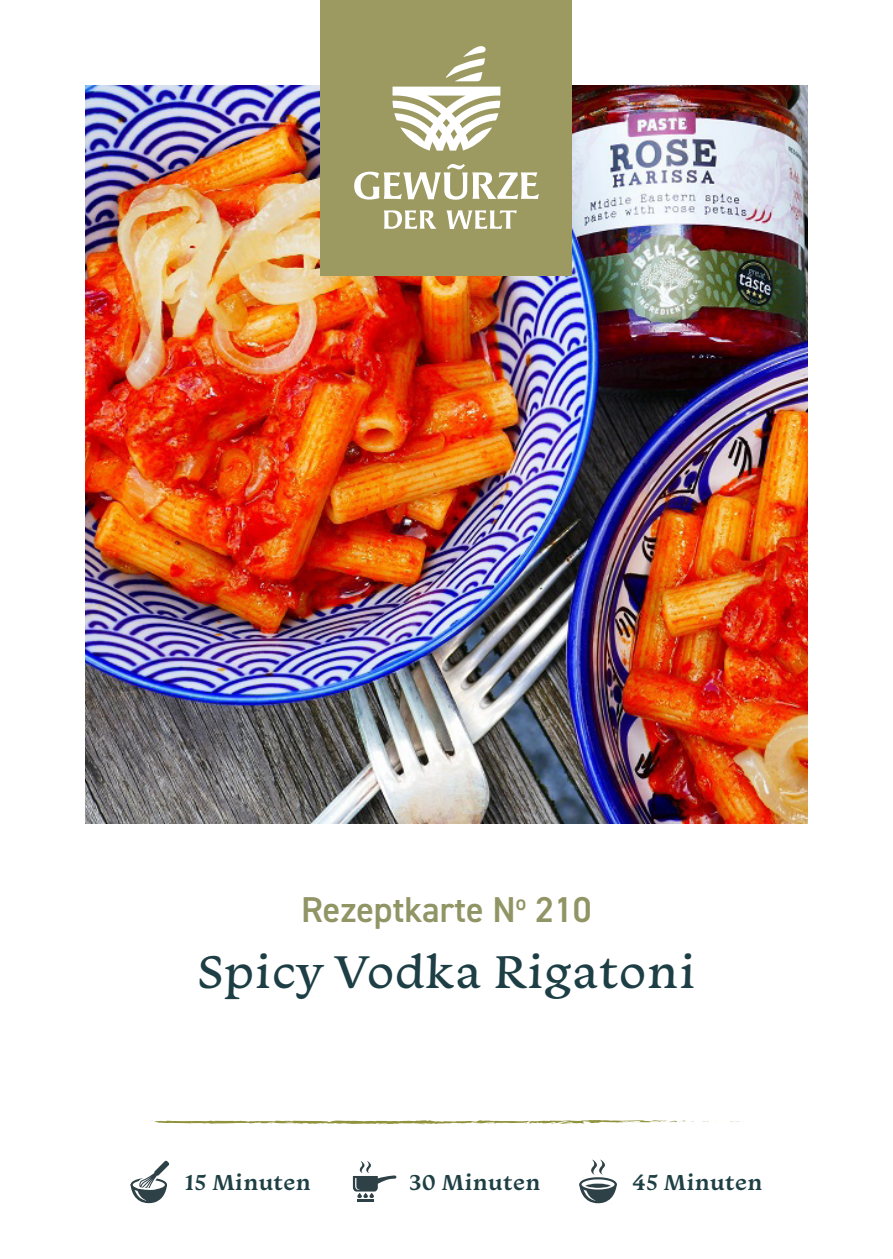
<style>
.page{position:relative;width:893px;height:1259px;background:#fff}
.page>*{position:absolute;margin:0;border:0;box-sizing:border-box;transform-origin:0 0}
.t1{font:48px "Monarcha";letter-spacing:.02em;color:#1c3e44}
.t2{font:600 36px "DIN2014";color:#919464}
.t3{font:600 22.5px "Monarcha";letter-spacing:.02em;color:#1e3f44}
</style>
<div class="page">
<img style="left:85px;top:85px;width:723px;height:738px">
<div style="left:321px;top:0;width:251px;height:275px;background:#9c9961"></div>
<svg style="left:384px;top:210px;width:52px;height:19px"></svg>
<svg style="left:446px;top:210px;width:71px;height:19px"></svg>
<svg style="left:354px;top:164px;width:185px;height:36px"></svg>
<svg style="left:446px;top:46px;width:40px;height:35px"></svg>
<svg style="left:392px;top:87px;width:108px;height:64px"></svg>
<svg style="left:131px;top:1160px;width:39px;height:43px"></svg>
<hr style="left:357px;top:1199px;width:17px;height:3px;background:#2e4146">
<svg style="left:353px;top:1161px;width:43px;height:37px"></svg>
<svg style="left:579px;top:1159px;width:38px;height:44px"></svg>
<svg style="left:151px;top:1120px;width:543px;height:5px"></svg>
<p class="t2" style="left:301px;top:886px;width:292px">Rezeptkarte N<sup>o</sup> 210</p>
<p class="t1" style="left:198px;top:940px;width:499px">Spicy Vodka Rigatoni</p>
<p class="t3" style="left:185px;top:1167px;width:128px">15 Minuten</p>
<p class="t3" style="left:409px;top:1167px;width:133px">30 Minuten</p>
<p class="t3" style="left:632px;top:1167px;width:131px">45 Minuten</p>
</div>
